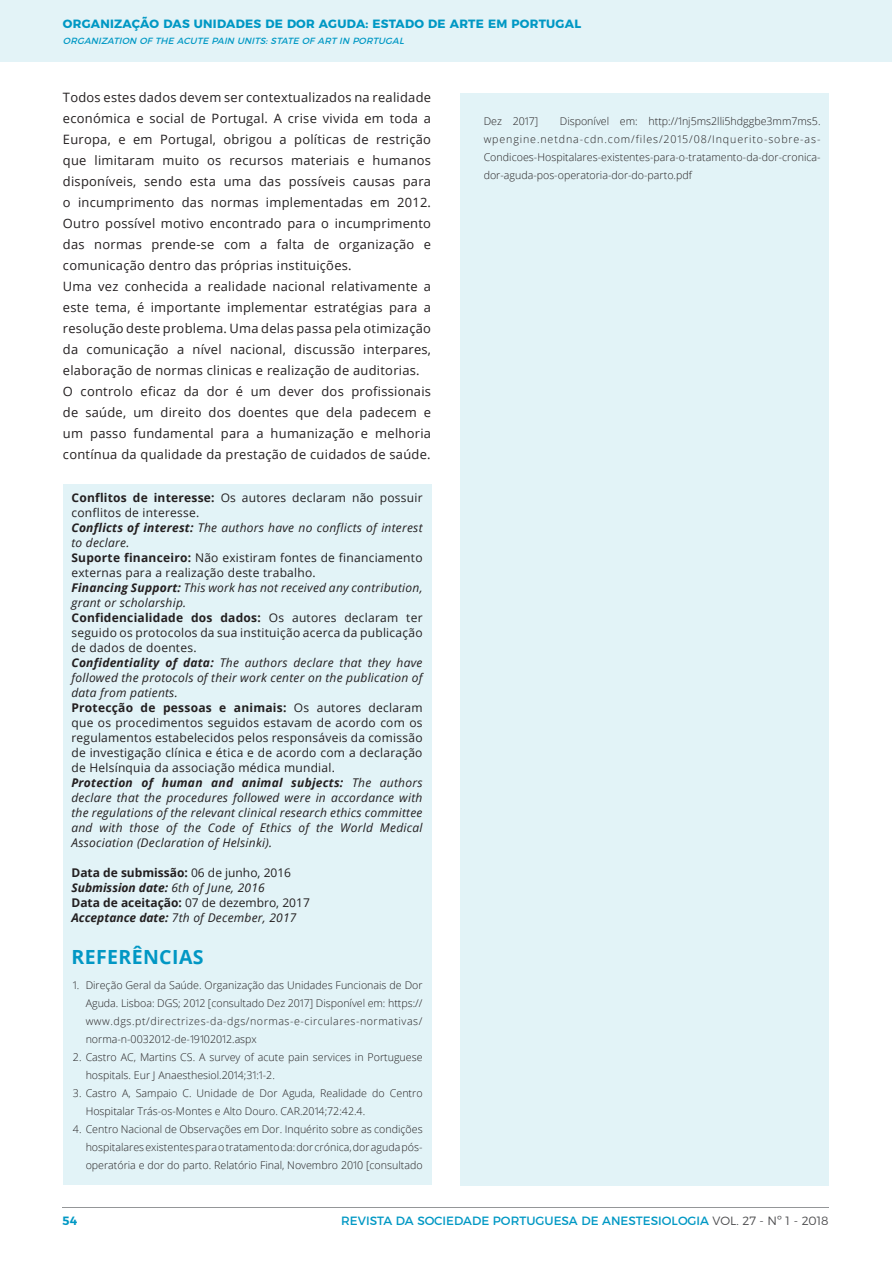
<style>
.page{position:relative;width:892px;height:1261px;background:#fff}
.page>*{position:absolute;margin:0;border:0;box-sizing:border-box;transform-origin:0 0}
.t1{font:700 19.5px "Open Sans";letter-spacing:.02em;color:#0197c4}
.t2{font:12.9px/21px "Open Sans";letter-spacing:.02em;color:#231f20;text-align:justify}
.t3{font:italic 12px/15px "Open Sans";letter-spacing:.02em;color:#231f20}
.t4{font:12px/15px "Open Sans";letter-spacing:.02em;color:#231f20}
.t5{font:12px "Montserrat";color:#0098c4}
.t6{font:700 12px "Montserrat";letter-spacing:.02em;color:#0098c4}
.t7{font:12px "Open Sans";color:#231f20}
.t8{font:700 12px "Open Sans";color:#231f20}
.t9{font:italic 700 12px "Open Sans";color:#231f20}
.t10{font:600 12px "Montserrat";color:#0098c4}
.t11{font:300 10.65px/18px "Open Sans";color:#231f20;text-align:justify}
.t12{font:italic 9px "Montserrat";color:#0098c4}
.s1{font-weight:700}
.s2{font-weight:400}
.s3{font-weight:300;color:#4d4d4f}
</style>
<div class="page">
<div style="left:0;top:0;width:891px;height:62px;background:#e3f3f7"></div>
<div style="left:63px;top:484px;width:368px;height:701px;background:#e2f3f7"></div>
<div style="left:460px;top:93px;width:368px;height:1092px;background:#e2f3f7"></div>
<hr style="left:63px;top:1207px;width:765px;height:1px;background:#949698">
<h1 class="t6" style="left:63px;top:14px;width:519px">ORGANIZAÇÃO DAS UNIDADES DE DOR AGUDA: ESTADO DE ARTE EM PORTUGAL</h1>
<h1 class="t12" style="left:63px;top:34px;width:345px">ORGANIZATION OF THE ACUTE PAIN UNITS:STATE OF ART IN PORTUGAL</h1>
<p class="t2" style="left:63px;top:87px;width:369px">Todos estes dados devem ser contextualizados na realidade económica e social de Portugal. A crise vivida em toda a Europa, e em Portugal, obrigou a políticas de restrição que limitaram muito os recursos materiais e humanos disponíveis, sendo esta uma das possíveis causas para o incumprimento das normas implementadas em 2012.<br>Outro possível motivo encontrado para o incumprimento das normas prende-se com a falta de organização e comunicação dentro das próprias instituições.</p>
<p class="t2" style="left:63px;top:276px;width:369px">Uma vez conhecida a realidade nacional relativamente a este tema, é importante implementar estratégias para a resolução deste problema. Uma delas passa pela otimização da comunicação a nível nacional, discussão interpares, elaboração de normas clinicas e realização de auditorias.</p>
<p class="t2" style="left:63px;top:381px;width:369px">O controlo eficaz da dor é um dever dos profissionais de saúde, um direito dos doentes que dela padecem e um passo fundamental para a humanização e melhoria contínua da qualidade da prestação de cuidados de saúde.</p>
<h1 class="t4" style="left:71px;top:490px;width:352px"><span class="s1">Conflitos de interesse:</span> Os autores declaram não possuir conflitos de interesse.</h1>
<h1 class="t3" style="left:71px;top:520px;width:352px"><span class="s1">Conflicts of interest:</span> The authors have no conflicts of interest to declare.</h1>
<h1 class="t4" style="left:71px;top:550px;width:352px"><span class="s1">Suporte financeiro:</span> Não existiram fontes de financiamento externas para a realização deste trabalho.</h1>
<h1 class="t3" style="left:71px;top:580px;width:352px"><span class="s1">Financing Support:</span> This work has not received any contribution, grant or scholarship.</h1>
<h1 class="t4" style="left:71px;top:610px;width:352px;text-align:justify"><span class="s1">Confidencialidade dos dados:</span> Os autores declaram ter seguido os protocolos da sua instituição acerca da publicação de dados de doentes.</h1>
<h1 class="t3" style="left:71px;top:655px;width:352px;text-align:justify"><span class="s1">Confidentiality of data:</span> The authors declare that they have followed the protocols of their work center on the publication of data from patients.</h1>
<h1 class="t4" style="left:71px;top:700px;width:352px;text-align:justify"><span class="s1">Protecção de pessoas e animais:</span> Os autores declaram que os procedimentos seguidos estavam de acordo com os regulamentos estabelecidos pelos responsáveis da comissão de investigação clínica e ética e de acordo com a declaração de Helsínquia da associação médica mundial.</h1>
<h1 class="t3" style="left:71px;top:775px;width:352px;text-align:justify"><span class="s1">Protection of human and animal subjects:</span> The authors declare that the procedures followed were in accordance with the regulations of the relevant clinical research ethics committee and with those of the Code of Ethics of the World Medical Association (Declaration of Helsinki).</h1>
<h1 class="t8" style="left:71px;top:864px;width:221px">Data de submissão: <span class="s2">06 de junho, 2016</span></h1>
<h1 class="t9" style="left:71px;top:879px;width:195px">Submission date: <span class="s2">6th of June, 2016</span></h1>
<h1 class="t7" style="left:71px;top:895px;width:240px"><span class="s1">Data de aceitação:</span> 07 de dezembro, 2017</h1>
<h1 class="t3" style="left:71px;top:910px;width:226px"><span class="s1">Acceptance date:</span> 7th of December, 2017</h1>
<h1 class="t1" style="left:71px;top:943px;width:134px">REFERÊNCIAS</h1>
<p class="t11" style="left:86px;top:976px;width:338px;text-indent:-13px">1. Direção Geral da Saúde. Organização das Unidades Funcionais de Dor Aguda. Lisboa: DGS; 2012 [consultado Dez 2017] Disponível em: https:// www.dgs.pt/directrizes-da-dgs/normas-e-circulares-normativas/ norma-n-0032012-de-19102012.aspx</p>
<p class="t11" style="left:86px;top:1048px;width:338px;text-indent:-13px">2. Castro AC, Martins CS. A survey of acute pain services in Portuguese hospitals. Eur J Anaesthesiol.2014;31:1-2.</p>
<p class="t11" style="left:86px;top:1084px;width:338px;text-indent:-13px">3. Castro A, Sampaio C. Unidade de Dor Aguda, Realidade do Centro<br>Hospitalar Trás-os-Montes e Alto Douro. CAR.2014;72:42.4.</p>
<p class="t11" style="left:86px;top:1120px;width:338px;text-indent:-13px">4. Centro Nacional de Observações em Dor. Inquérito sobre as condições hospitalares existentes para o tratamento da: dor crónica, dor aguda pós&shy;operatória e dor do parto. Relatório Final, Novembro 2010 [consultado</p>
<p class="t11" style="left:483px;top:112px;width:338px;text-indent:76px">Disponível em: http://1nj5ms2lli5hdggbe3mm7ms5. wpengine.netdna-cdn.com/files/2015/08/Inquerito-sobre-as-Condicoes-Hospitalares-existentes-para-o-tratamento-da-dor-cronica&shy;dor-aguda-pos-operatoria-dor-do-parto.pdf</p>
<p class="t11" style="left:483px;top:112px;width:56px">Dez 2017]</p>
<p class="t10" style="left:63px;top:1211px;width:16px">54</p>
<p class="t5" style="left:341px;top:1211px;width:488px">REVISTA DA SOCIEDADE PORTUGUESA DE ANESTESIOLOGIA <span class="s3">VOL. 27 - Nº 1 - 2018</span></p>
</div>
